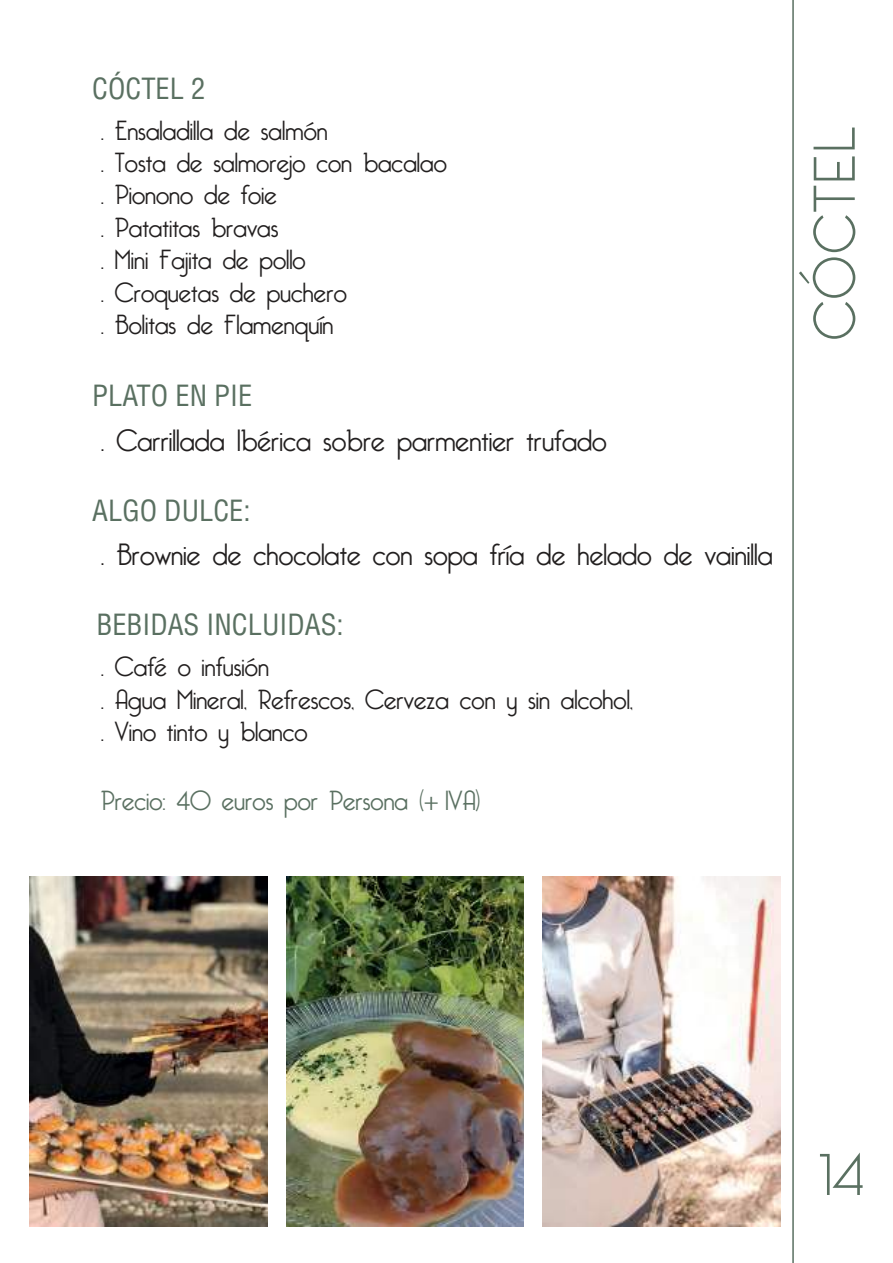
<style>
.page{position:relative;width:893px;height:1263px;background:#fff}
.page>*{position:absolute;margin:0;border:0;box-sizing:border-box;transform-origin:0 0}
.t1{font:300 58.5px "Panama";letter-spacing:-.03em;color:#5a7061}
.t2{font:300 30px "Bellerose";color:#221f1f}
.t3{font:condensed 28.5px "Helvetica";color:#5a7061}
.t4{font:300 27px/32.4px "Bellerose";color:#221f1f}
.t5{font:300 27px "Bellerose";color:#5a7061}
.s1{font-family:"Minion Pro";font-weight:400}
</style>
<div class="page">
<hr style="left:792px;top:0;width:2px;height:1263px;background:#5a7061">
<img style="left:286px;top:877px;width:238px;height:349px">
<img style="left:543px;top:877px;width:237px;height:349px">
<img style="left:30px;top:877px;width:237px;height:349px">
<p class="t3" style="left:92px;top:71px;width:115px">CÓCTEL 2</p>
<p class="t4" style="left:101px;top:115px;width:348px">. Ensaladilla de salmón<br>. Tosta de salmorejo con bacalao . Pionono de foie<br>. Patatitas bravas<br>. Mini Fajita de pollo<br>. Croquetas de puchero<br>. Bolitas de Flamenquín</p>
<p class="t3" style="left:92px;top:379px;width:161px">PLATO EN PIE</p>
<p class="t2" style="left:101px;top:423px;width:507px">. Carrillada Ibérica sobre parmentier trufado</p>
<p class="t3" style="left:92px;top:493px;width:160px">ALGO DULCE:</p>
<p class="t2" style="left:101px;top:537px;width:674px">. Brownie de chocolate con sopa fría de helado de vainilla</p>
<p class="t3" style="left:97px;top:608px;width:249px">BEBIDAS INCLUIDAS:</p>
<p class="t4" style="left:101px;top:652px;width:534px">. Café o infusión<br>. Agua Mineral, Refrescos, Cerveza con y sin alcohol, . Vino tinto y blanco</p>
<p class="t5" style="left:101px;top:785px;width:381px">Precio: 40 euros por Persona (<span class="s1">+</span> IVA)</p>
<h1 class="t1" style="left:799px;top:342px;width:220px;rotate:-90deg">CÓCTEL</h1>
<h1 class="t1" style="left:816px;top:1139px;width:51px">14</h1>
</div>
